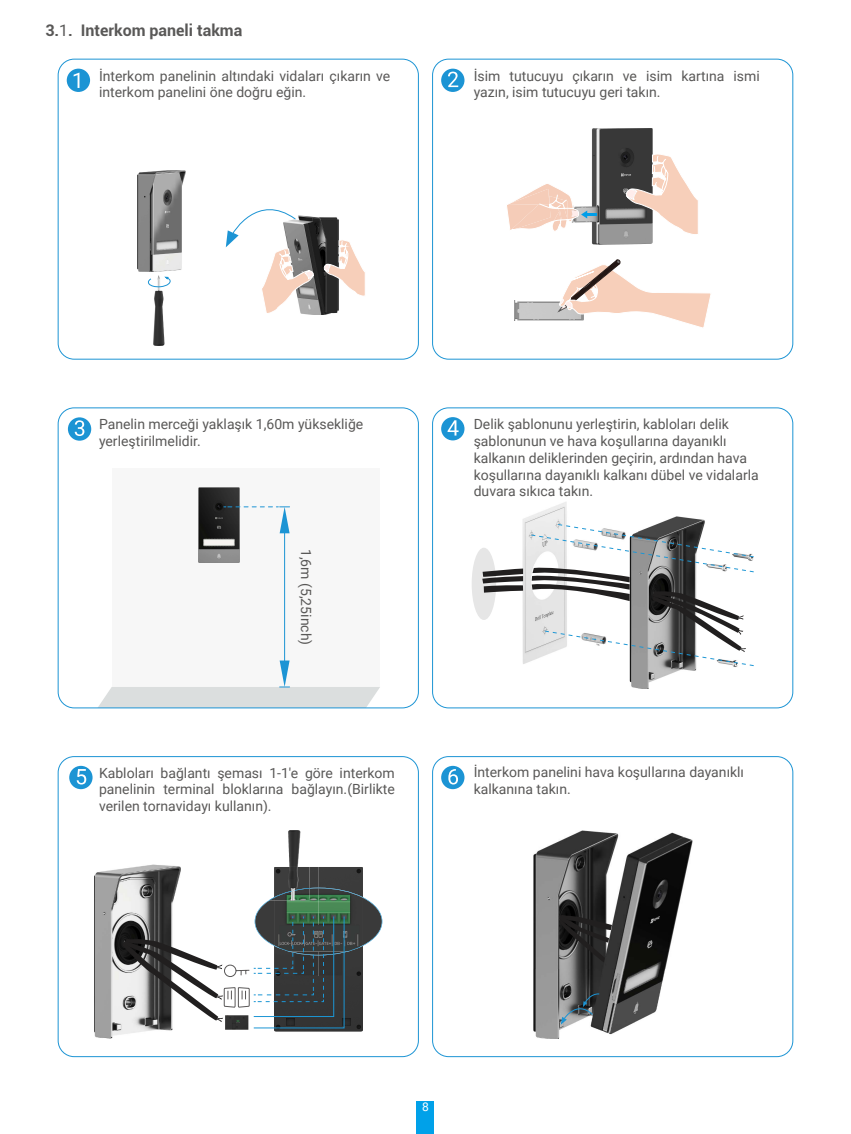
<style>
.page{position:relative;width:851px;height:1134px;background:#fff}
.page>*{position:absolute;margin:0;border:0;box-sizing:border-box;transform-origin:0 0}
.t1{font:700 16px "Roboto";color:#595857}
.t2{font:14px/16.8px "Roboto";color:#595857}
.t3{font:12px "Roboto";color:#fff}
.s1{font-weight:400}
</style>
<div class="page">
<div style="left:417px;top:1101px;width:17px;height:33px;background:#00a1e9"></div>
<div style="left:112px;top:468px;width:268px;height:219px;background:#f7f7f7"></div>
<div style="left:68px;top:417px;width:23px;height:24px;background:#1c94d4;border-radius:50%"></div>
<svg style="left:75px;top:420px;width:9px;height:16px"></svg>
<img style="left:199px;top:488px;width:40px;height:74px">
<hr style="left:284px;top:530px;width:1px;height:131px;background:#1c94d4">
<svg style="left:97px;top:660px;width:283px;height:48px"></svg>
<svg style="left:224px;top:506px;width:65px;height:27px"></svg>
<div style="left:58px;top:59px;width:360px;height:300px;border:1px solid #1c94d4;border-radius:16px"></div>
<div style="left:67px;top:69px;width:23px;height:23px;background:#1c94d4;border-radius:50%"></div>
<svg style="left:74px;top:73px;width:5px;height:15px"></svg>
<img style="left:305px;top:216px;width:34px;height:99px">
<img style="left:138px;top:170px;width:47px;height:102px">
<img style="left:153px;top:276px;width:15px;height:69px">
<svg style="left:148px;top:277px;width:23px;height:10px"></svg>
<svg style="left:324px;top:239px;width:41px;height:58px"></svg>
<svg style="left:226px;top:209px;width:87px;height:105px"></svg>
<div style="left:441px;top:69px;width:23px;height:23px;background:#1c94d4;border-radius:50%"></div>
<svg style="left:448px;top:72px;width:10px;height:15px"></svg>
<div style="left:432px;top:59px;width:361px;height:300px;border:1px solid #1c94d4;border-radius:16px"></div>
<img style="left:514px;top:300px;width:43px;height:20px">
<svg style="left:557px;top:259px;width:154px;height:69px"></svg>
<svg style="left:507px;top:128px;width:191px;height:115px"></svg>
<div style="left:58px;top:756px;width:360px;height:301px;border:1px solid #1c94d4;border-radius:16px"></div>
<div style="left:69px;top:766px;width:23px;height:23px;background:#1c94d4;border-radius:50%"></div>
<svg style="left:77px;top:769px;width:9px;height:15px"></svg>
<img style="left:94px;top:864px;width:87px;height:175px">
<img style="left:225px;top:1029px;width:23px;height:1px">
<img style="left:309px;top:867px;width:9px;height:21px">
<img style="left:318px;top:867px;width:45px;height:21px">
<img style="left:274px;top:1029px;width:89px;height:2px">
<img style="left:288px;top:830px;width:13px;height:37px">
<img style="left:274px;top:867px;width:35px;height:21px">
<svg style="left:122px;top:888px;width:260px;height:141px"></svg>
<img style="left:268px;top:888px;width:41px;height:12px">
<div style="left:432px;top:408px;width:361px;height:300px;border:1px solid #1c94d4;border-radius:16px"></div>
<div style="left:441px;top:417px;width:23px;height:23px;background:#1c94d4;border-radius:50%"></div>
<svg style="left:447px;top:420px;width:11px;height:16px"></svg>
<img style="left:522px;top:502px;width:216px;height:187px">
<svg style="left:530px;top:524px;width:224px;height:142px"></svg>
<div style="left:471px;top:548px;width:25px;height:72px;background:#e6e6e6;border-radius:50%"></div>
<svg style="left:482px;top:568px;width:41px;height:25px"></svg>
<div style="left:432px;top:756px;width:361px;height:301px;border:1px solid #1c94d4;border-radius:16px"></div>
<div style="left:441px;top:766px;width:23px;height:23px;background:#1c94d4;border-radius:50%"></div>
<svg style="left:448px;top:769px;width:10px;height:15px"></svg>
<img style="left:533px;top:831px;width:159px;height:208px">
<svg style="left:560px;top:993px;width:39px;height:32px"></svg>
<svg style="left:558px;top:915px;width:54px;height:47px"></svg>
<p class="t1" style="left:45px;top:19px;width:198px">3.<span class="s1">1</span>. Interkom paneli takma</p>
<p class="t2" style="left:99px;top:67px;width:293px">İnterkom panelinin altındaki vidaları çıkarın ve interkom panelini öne doğru eğin.</p>
<p class="t2" style="left:473px;top:67px;width:287px">İsim tutucuyu çıkarın ve isim kartına ismi yazın, isim tutucuyu geri takın.</p>
<p class="t2" style="left:99px;top:415px;width:266px">Panelin merceği yaklaşık 1,60m yüksekliğe yerleştirilmelidir.</p>
<p class="t2" style="left:315px;top:549px;width:98px;rotate:90deg">1,6m (5,25inch)</p>
<p class="t2" style="left:99px;top:764px;width:297px;text-align:justify">Kabloları bağlantı şeması 1-1'e göre interkom panelinin terminal bloklarına bağlayın.(Birlikte verilen tornavidayı kullanın).</p>
<p class="t2" style="left:473px;top:415px;width:286px">Delik şablonunu yerleştirin, kabloları delik şablonunun ve hava koşullarına dayanıklı kalkanın deliklerinden geçirin, ardından hava koşullarına dayanıklı kalkanı dübel ve vidalarla duvara sıkıca takın.</p>
<p class="t2" style="left:473px;top:763px;width:272px">İnterkom panelini hava koşullarına dayanıklı kalkanına takın.</p>
<p class="t3" style="left:422px;top:1099px;width:8px">8</p>
</div>
